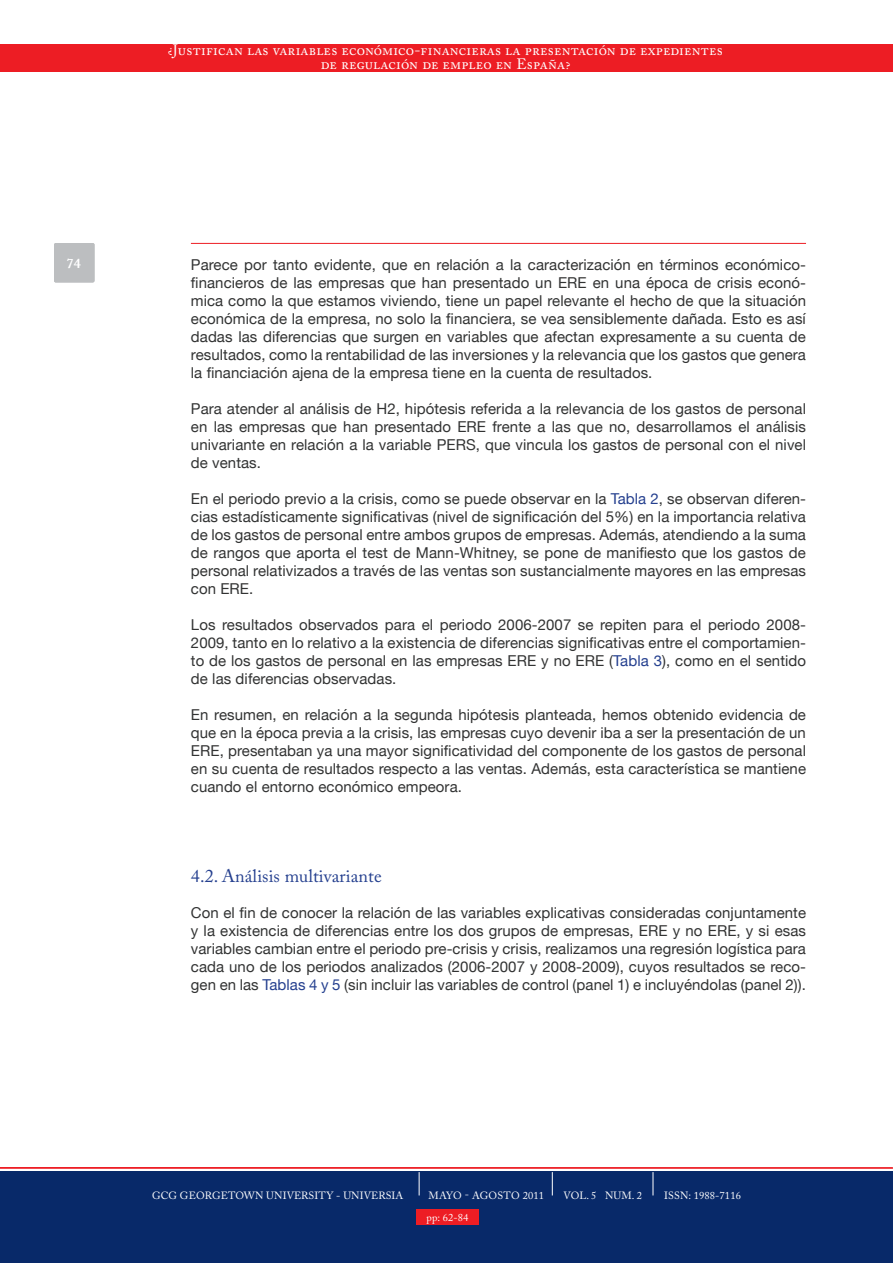
<style>
.page{position:relative;width:893px;height:1263px;background:#fff}
.page>*{position:absolute;margin:0;border:0;box-sizing:border-box;transform-origin:0 0}
.t1{font:18px "Adobe Caslon Pro";color:#25408f}
.t2{font:15px/18px "Helvetica Neue";letter-spacing:.005em;color:#323333;text-align:justify}
.t3{font:15px/13.5px "Adobe Caslon Pro";letter-spacing:.01em;color:#fff;text-align:center}
.t4{font:300 15px "Caslon";color:#fff}
.t5{font:10.5px "Adobe Caslon Pro";letter-spacing:.01em;color:#fff}
.s1{color:#25408f}
</style>
<div class="page">
<hr style="left:0;top:1167px;width:893px;height:1px;background:#ed1d24">
<hr style="left:191px;top:243px;width:615px;height:1px;background:#ed1d24">
<div style="left:0;top:44px;width:893px;height:27px;background:#ed1d24"></div>
<div style="left:0;top:1172px;width:893px;height:91px;background:#082969"></div>
<svg style="left:552px;top:1172px;width:1px;height:23px"></svg>
<svg style="left:419px;top:1172px;width:1px;height:23px"></svg>
<svg style="left:653px;top:1172px;width:1px;height:23px"></svg>
<div style="left:416px;top:1209px;width:63px;height:16px;background:#ed1d24"></div>
<div style="left:54px;top:243px;width:40px;height:39px;background:#bcbec0;border-radius:2px"></div>
<p class="t3" style="left:168px;top:44px;width:557px">¿Justifican las variables económico-financieras la presentación de expedientes de regulación de empleo en España?</p>
<p class="t4" style="left:67px;top:258px;width:16px">74</p>
<p class="t2" style="left:191px;top:255px;width:617px">Parece por tanto evidente, que en relación a la caracterización en términos económico&shy;financieros de las empresas que han presentado un ERE en una época de crisis econó&shy;mica como la que estamos viviendo, tiene un papel relevante el hecho de que la situación económica de la empresa, no solo la financiera, se vea sensiblemente dañada. Esto es así dadas las diferencias que surgen en variables que afectan expresamente a su cuenta de resultados, como la rentabilidad de las inversiones y la relevancia que los gastos que genera la financiación ajena de la empresa tiene en la cuenta de resultados.</p>
<p class="t2" style="left:191px;top:399px;width:617px">Para atender al análisis de H2, hipótesis referida a la relevancia de los gastos de personal en las empresas que han presentado ERE frente a las que no, desarrollamos el análisis univariante en relación a la variable PERS, que vincula los gastos de personal con el nivel de ventas.</p>
<p class="t2" style="left:191px;top:489px;width:617px">En el periodo previo a la crisis, como se puede observar en la <span class="s1">Tabla 2</span>, se observan diferen&shy;cias estadísticamente significativas (nivel de significación del 5%) en la importancia relativa de los gastos de personal entre ambos grupos de empresas. Además, atendiendo a la suma de rangos que aporta el test de Mann-Whitney, se pone de manifiesto que los gastos de personal relativizados a través de las ventas son sustancialmente mayores en las empresas con ERE.</p>
<p class="t2" style="left:191px;top:615px;width:617px">Los resultados observados para el periodo 2006-2007 se repiten para el periodo 2008- 2009, tanto en lo relativo a la existencia de diferencias significativas entre el comportamien&shy;to de los gastos de personal en las empresas ERE y no ERE (<span class="s1">Tabla 3</span>), como en el sentido de las diferencias observadas.</p>
<p class="t2" style="left:191px;top:705px;width:617px">En resumen, en relación a la segunda hipótesis planteada, hemos obtenido evidencia de que en la época previa a la crisis, las empresas cuyo devenir iba a ser la presentación de un ERE, presentaban ya una mayor significatividad del componente de los gastos de personal en su cuenta de resultados respecto a las ventas. Además, esta característica se mantiene cuando el entorno económico empeora.</p>
<p class="t1" style="left:191px;top:865px;width:192px">4.2. Análisis multivariante</p>
<p class="t2" style="left:191px;top:903px;width:617px">Con el fin de conocer la relación de las variables explicativas consideradas conjuntamente y la existencia de diferencias entre los dos grupos de empresas, ERE y no ERE, y si esas variables cambian entre el periodo pre-crisis y crisis, realizamos una regresión logística para cada uno de los periodos analizados (2006-2007 y 2008-2009), cuyos resultados se reco&shy;gen en las <span class="s1">Tablas 4 y 5</span> (sin incluir las variables de control (panel 1) e incluyéndolas (panel 2)).</p>
<p class="t5" style="left:152px;top:1189px;width:253px">GCG GEORGETOWN UNIVERSITY - UNIVERSIA</p>
<p class="t5" style="left:429px;top:1189px;width:10px">mayo</p>
<p class="t5" style="left:465px;top:1189px;width:24px">- Aogosto</p>
<p class="t5" style="left:523px;top:1189px;width:23px">2011</p>
<p class="t5" style="left:563px;top:1189px;width:80px">VOL. 5 NUM. 2</p>
<p class="t5" style="left:664px;top:1189px;width:78px">ISSN: 1988-7116</p>
<p class="t5" style="left:426px;top:1211px;width:43px">pp: 62-84</p>
</div>
